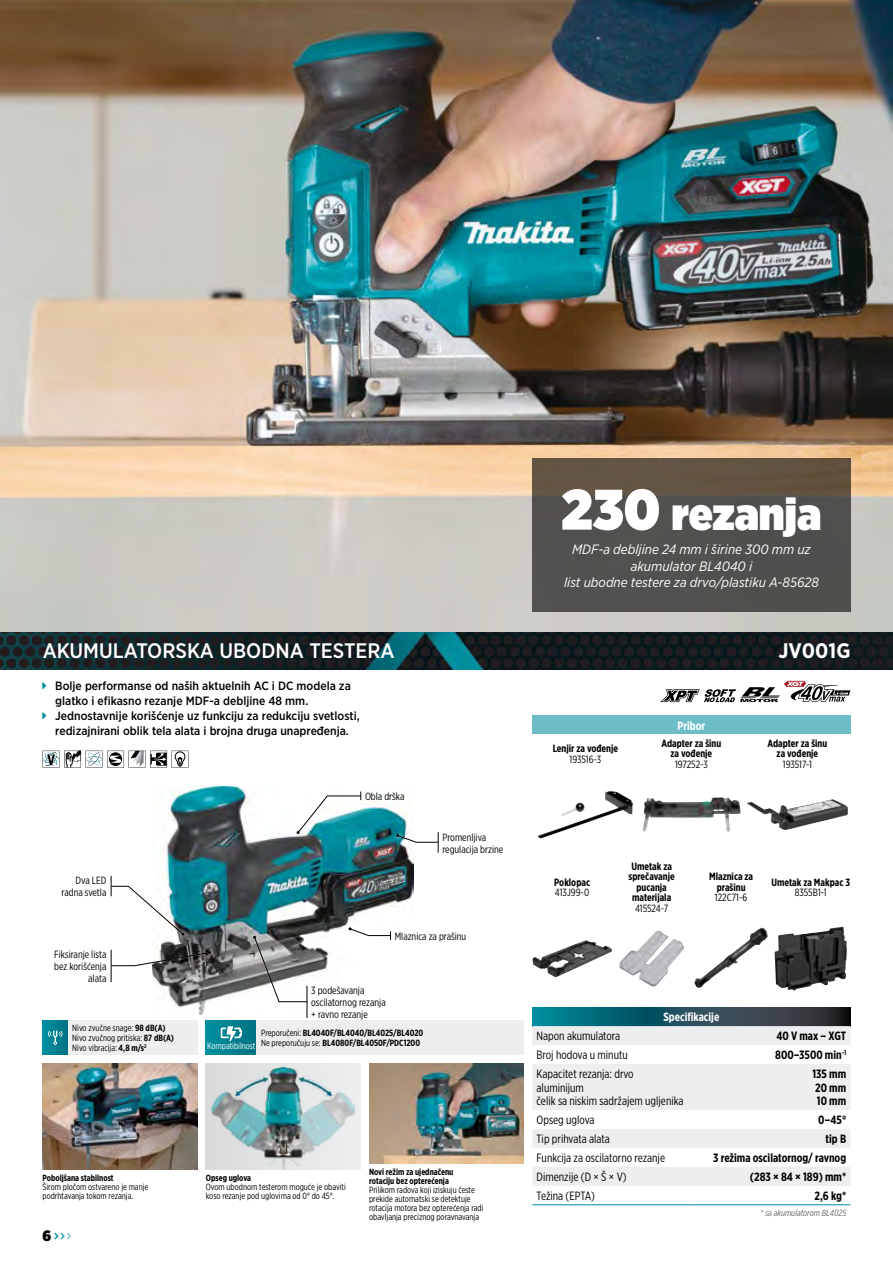
<style>
.page{position:relative;width:893px;height:1263px;background:#fff}
.page>*{position:absolute;margin:0;border:0;box-sizing:border-box;transform-origin:0 0}
.t1{font:900 45px "Gotham Narrow";color:#fff}
.t2{font:500 21px "Gotham Narrow";color:#fff}
.t3{font:700 21px "Gotham Narrow";color:#fff}
.t4{font:900 15px "Gotham Narrow";color:#000}
.t5{font:italic 13.5px/16.2px "Gotham Narrow";color:#fff;text-align:center}
.t6{font:500 12px/15px "Gotham Narrow";color:#000}
.t7{font:12px "Gotham X Narrow";color:#000}
.t8{font:700 12px "Gotham X Narrow";color:#000}
.t9{font:700 12px "Gotham X Narrow";color:#fff}
.t10{font:10.5px/12px "Gotham X Narrow";color:#000}
.t11{font:700 10.5px/10.5px "Gotham X Narrow";color:#000;text-align:center}
.t12{font:9px/9px "Gotham X Narrow";color:#000}
.t13{font:700 9px/9px "Gotham X Narrow";color:#000}
.t14{font:italic 9px "Gotham X Narrow";color:#68676c}
.t15{font:9px "Gotham X Narrow";color:#fff}
.s1{font-size:57px}
.s2{font-weight:700}
.s3{font-weight:400}
</style>
<div class="page">
<div style="left:206px;top:1063px;width:155px;height:106px;background:#e2e4e6"></div>
<img style="left:212px;top:1067px;width:143px;height:102px">
<img style="left:0;top:631px;width:893px;height:39px">
<img style="left:0;top:0;width:893px;height:631px">
<img style="left:153px;top:787px;width:261px;height:227px">
<img style="left:43px;top:1063px;width:154px;height:106px">
<img style="left:369px;top:1063px;width:155px;height:100px">
<svg style="left:43px;top:751px;width:146px;height:17px"></svg>
<svg style="left:253px;top:936px;width:54px;height:66px"></svg>
<svg style="left:297px;top:791px;width:64px;height:43px"></svg>
<svg style="left:396px;top:832px;width:43px;height:21px"></svg>
<svg style="left:349px;top:927px;width:42px;height:13px"></svg>
<svg style="left:112px;top:951px;width:100px;height:16px"></svg>
<svg style="left:112px;top:951px;width:99px;height:15px"></svg>
<svg style="left:532px;top:1007px;width:318px;height:19px;background:#1d525e"></svg>
<svg style="left:532px;top:1026px;width:318px;height:160px;fill:#edeeef"></svg>
<hr style="left:532px;top:1204px;width:159px;height:1px;background:#008ba0">
<hr style="left:691px;top:1204px;width:159px;height:1px;background:#008ba0">
<svg style="left:660px;top:681px;width:190px;height:21px"></svg>
<div style="left:43px;top:1020px;width:25px;height:34px;background:linear-gradient(to bottom,#008090,#008090)"></div>
<div style="left:68px;top:1020px;width:129px;height:34px;background:#edeeef"></div>
<svg style="left:48px;top:1030px;width:15px;height:15px"></svg>
<div style="left:532px;top:715px;width:318px;height:19px;background:#6dbdc7"></div>
<img style="left:538px;top:791px;width:95px;height:47px">
<img style="left:642px;top:797px;width:98px;height:35px">
<img style="left:747px;top:799px;width:101px;height:31px">
<img style="left:532px;top:940px;width:80px;height:37px">
<img style="left:619px;top:931px;width:65px;height:55px">
<img style="left:694px;top:928px;width:66px;height:60px">
<img style="left:775px;top:927px;width:67px;height:38px">
<hr style="left:307px;top:986px;width:1px;height:32px;background:#000">
<hr style="left:111px;top:950px;width:1px;height:32px;background:#000">
<svg style="left:111px;top:876px;width:74px;height:60px"></svg>
<div style="left:532px;top:459px;width:318px;height:153px;background:linear-gradient(to bottom,#5f5345,#4b5052)"></div>
<div style="left:206px;top:1020px;width:51px;height:34px;background:linear-gradient(to right,#0291a0,#007282)"></div>
<div style="left:257px;top:1020px;width:267px;height:34px;background:#edeeef"></div>
<svg style="left:221px;top:1026px;width:21px;height:15px"></svg>
<svg style="left:54px;top:1233px;width:17px;height:6px"></svg>
<h1 class="t1" style="left:561px;top:483px;width:262px"><span class="s1">230</span> rezanja</h1>
<h3 class="t5" style="left:564px;top:541px;width:256px">MDF-a debljine 24 mm i širine 300 mm uz akumulator BL4040 i<br>list ubodne testere za drvo/plastiku A-85628</h3>
<h2 class="t2" style="left:43px;top:637px;width:354px">AKUMULATORSKA UBODNA TESTERA</h2>
<h2 class="t3" style="left:778px;top:637px;width:74px">JV001G</h2>
<h3 class="t6" style="left:55px;top:678px;width:306px">Bolje performanse od naših aktuelnih AC i DC modela za glatko i efikasno rezanje MDF-a debljine 48 mm.<br>Jednostavnije korišćenje uz funkciju za redukciju svetlosti, redizajnirani oblik tela alata i brojna druga unapređenja.</h3>
<p class="t10" style="left:62px;top:874px;width:46px;text-align:right">Dva LED radna svetla</p>
<p class="t10" style="left:54px;top:948px;width:54px;text-align:right">Fiksiranje lista bez korišćenja alata</p>
<p class="t12" style="left:72px;top:1023px;width:103px;line-height:9.8px">Nivo zvučne snage: <span class="s2">98 dB(A)<br></span>Nivo zvučnog pritiska: <span class="s2">87 dB(A)<br></span>Nivo vibracija: <span class="s2">4,8 m/s</span><sup>2</sup></p>
<p class="t10" style="left:365px;top:790px;width:41px">Obla drška</p>
<p class="t10" style="left:442px;top:831px;width:62px">Promenljiva regulacija brzine</p>
<p class="t10" style="left:395px;top:930px;width:73px">Mlaznica za prašinu</p>
<p class="t10" style="left:311px;top:984px;width:76px">3 podešavanja oscilatornog rezanja + ravno rezanje</p>
<p class="t13" style="left:261px;top:1028px;width:164px;line-height:9.8px"><span class="s3">Preporučeni:</span> BL4040F/BL4040/BL4025/BL4020<br><span class="s3">Ne preporučuju se:</span> BL4080F/BL4050F/PDC1200</p>
<p class="t15" style="left:207px;top:1040px;width:50px">Kompatibilnost</p>
<p class="t13" style="left:43px;top:1173px;width:73px">Poboljšana stabilnost</p>
<p class="t12" style="left:43px;top:1182px;width:107px">Širom pločom ostvareno je manje podrhtavanja tokom rezanja.</p>
<h3 class="t4" style="left:43px;top:1225px;width:10px">6</h3>
<p class="t13" style="left:206px;top:1173px;width:47px">Opseg uglova</p>
<p class="t12" style="left:206px;top:1182px;width:142px">Ovom ubodnom testerom moguće je obaviti koso rezanje pod uglovima od 0° do 45°.</p>
<p class="t13" style="left:369px;top:1167px;width:86px">Novi režim za ujednačenu rotaciju bez opterećenja</p>
<p class="t12" style="left:369px;top:1185px;width:116px">Prilikom radova koji iziskuju česte prekide automatski se detektuje rotacija motora bez opterećenja radi obavljanja preciznog poravnavanja</p>
<p class="t11" style="left:553px;top:743px;width:67px">Lenjir za vođenje</p>
<p class="t10" style="left:569px;top:753px;width:33px">193516-3</p>
<h3 class="t9" style="left:678px;top:718px;width:29px">Pribor</h3>
<p class="t11" style="left:661px;top:738px;width:61px">Adapter za šinu za vođenje</p>
<p class="t10" style="left:675px;top:758px;width:34px">197252-3</p>
<p class="t11" style="left:767px;top:738px;width:61px">Adapter za šinu za vođenje</p>
<p class="t10" style="left:783px;top:758px;width:31px">193517-1</p>
<p class="t11" style="left:554px;top:876px;width:37px">Poklopac</p>
<p class="t10" style="left:555px;top:886px;width:36px">413J99-0</p>
<p class="t11" style="left:629px;top:861px;width:48px">Umetak za sprečavanje pucanja materijala</p>
<p class="t10" style="left:635px;top:902px;width:35px">415524-7</p>
<p class="t11" style="left:709px;top:871px;width:46px">Mlaznica za prašinu</p>
<p class="t10" style="left:715px;top:891px;width:34px">122C71-6</p>
<p class="t11" style="left:771px;top:876px;width:80px">Umetak za Makpac 3</p>
<p class="t10" style="left:795px;top:886px;width:34px">8355B1-1</p>
<h3 class="t9" style="left:663px;top:1010px;width:57px">Specifikacije</h3>
<h3 class="t7" style="left:537px;top:1029px;width:85px">Napon akumulatora</h3>
<h3 class="t8" style="left:776px;top:1029px;width:71px">40 V max – XGT</h3>
<h3 class="t7" style="left:537px;top:1048px;width:93px">Broj hodova u minutu</h3>
<h3 class="t8" style="left:775px;top:1048px;width:73px">800–3500 min<sup>-1</sup></h3>
<h3 class="t7" style="left:537px;top:1067px;width:99px">Kapacitet rezanja: drvo</h3>
<h3 class="t8" style="left:812px;top:1067px;width:35px">135 mm</h3>
<h3 class="t7" style="left:537px;top:1080px;width:49px">aluminijum</h3>
<h3 class="t8" style="left:815px;top:1080px;width:33px">20 mm</h3>
<h3 class="t7" style="left:537px;top:1094px;width:148px">čelik sa niskim sadržajem ugljenika</h3>
<h3 class="t8" style="left:817px;top:1094px;width:31px">10 mm</h3>
<h3 class="t7" style="left:537px;top:1113px;width:59px">Opseg uglova</h3>
<h3 class="t8" style="left:818px;top:1113px;width:29px">0–45°</h3>
<h3 class="t7" style="left:537px;top:1132px;width:75px">Tip prihvata alata</h3>
<h3 class="t8" style="left:826px;top:1131px;width:22px">tip B</h3>
<h3 class="t7" style="left:537px;top:1151px;width:130px">Funkcija za oscilatorno rezanje</h3>
<h3 class="t8" style="left:713px;top:1150px;width:134px">3 režima oscilatornog/ ravnog</h3>
<h3 class="t7" style="left:537px;top:1170px;width:92px">Dimenzije (D × Š × V)</h3>
<h3 class="t8" style="left:750px;top:1169px;width:98px">(283 × 84 × 189) mm*</h3>
<h3 class="t7" style="left:537px;top:1189px;width:60px">Težina (EPTA)</h3>
<h3 class="t8" style="left:815px;top:1188px;width:33px">2,6 kg*</h3>
<p class="t14" style="left:760px;top:1208px;width:87px">* sa akumulatorom BL4025</p>
</div>
